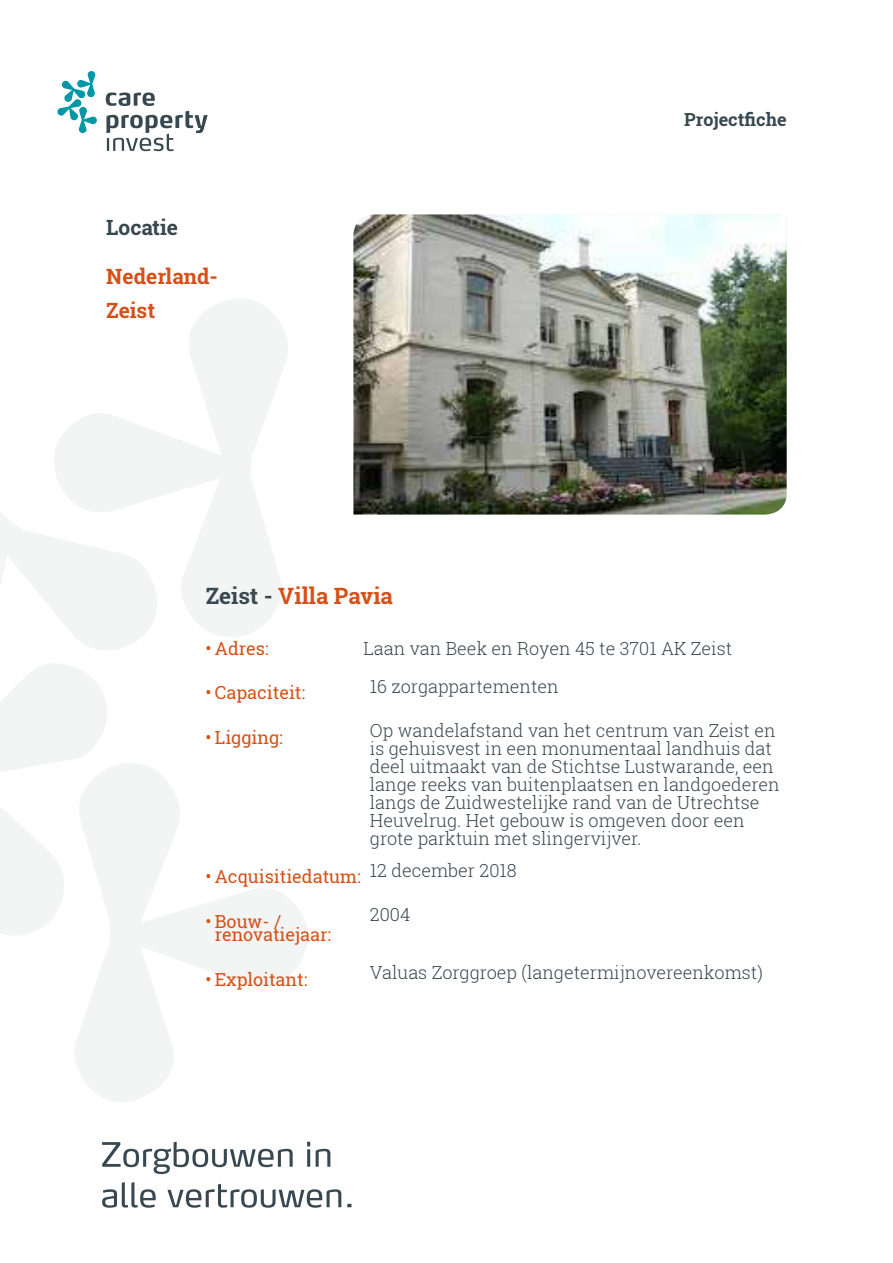
<style>
.page{position:relative;width:893px;height:1263px;background:#fff}
.page>*{position:absolute;margin:0;border:0;box-sizing:border-box;transform-origin:0 0}
.t1{font:700 22.5px "Roboto Slab";color:#d55117}
.t2{font:700 21px/34px "Roboto Slab";color:#d55117}
.t3{font:700 21px "Roboto Slab";color:#384850}
.t4{font:300 18px/18px "Roboto Slab";color:#384850}
.t5{font:18px/13.5px "Roboto Slab";color:#d55117}
.t6{font:700 18px "Roboto Slab";color:#384850}
.s1{color:#384850}
</style>
<div class="page">
<svg style="left:57px;top:71px;width:40px;height:62px"></svg>
<svg style="left:106px;top:92px;width:101px;height:59px"></svg>
<svg style="left:78px;top:299px;width:210px;height:338px"></svg>
<svg style="left:0;top:421px;width:160px;height:514px"></svg>
<svg style="left:73px;top:763px;width:234px;height:339px"></svg>
<svg style="left:102px;top:1142px;width:191px;height:32px"></svg>
<hr style="left:307px;top:1149px;width:3px;height:18px;background:#384850">
<svg style="left:307px;top:1142px;width:3px;height:4px"></svg>
<svg style="left:316px;top:1149px;width:14px;height:18px"></svg>
<svg style="left:102px;top:1182px;width:54px;height:26px"></svg>
<svg style="left:168px;top:1184px;width:173px;height:24px"></svg>
<svg style="left:347px;top:1204px;width:4px;height:3px"></svg>
<img style="left:353px;top:214px;width:434px;height:300px">
<p class="t3" style="left:106px;top:213px;width:73px">Locatie</p>
<p class="t2" style="left:106px;top:259px;width:113px">Nederland-<br>Zeist</p>
<p class="t6" style="left:684px;top:107px;width:104px">Projectfiche</p>
<p class="t1" style="left:206px;top:581px;width:189px"><span class="s1">Zeist -</span> Villa Pavia</p>
<p class="t5" style="left:206px;top:641px;width:65px">• Adres:</p>
<p class="t4" style="left:364px;top:639px;width:370px">Laan van Beek en Royen 45 te 3701 AK Zeist</p>
<p class="t5" style="left:206px;top:686px;width:101px">• Capaciteit:</p>
<p class="t4" style="left:370px;top:677px;width:190px">16 zorgappartementen</p>
<p class="t5" style="left:206px;top:730px;width:79px">• Ligging:</p>
<p class="t4" style="left:370px;top:721px;width:411px">Op wandelafstand van het centrum van Zeist en is gehuisvest in een monumentaal landhuis dat deel uitmaakt van de Stichtse Lustwarande, een lange reeks van buitenplaatsen en landgoederen langs de Zuidwestelijke rand van de Utrechtse Heuvelrug. Het gebouw is omgeven door een grote parktuin met slingervijver.</p>
<p class="t5" style="left:206px;top:870px;width:313px">• Acquisitiedatum: <sup>12</sup> <sup>december</sup> <sup>2018</sup></p>
<p class="t5" style="left:215px;top:914px;width:118px;text-indent:-9px">• Bouw- / renovatiejaar:</p>
<p class="t4" style="left:370px;top:905px;width:42px">2004</p>
<p class="t5" style="left:205px;top:972px;width:103px">• Exploitant:</p>
<p class="t4" style="left:370px;top:963px;width:395px">Valuas Zorggroep (langetermijnovereenkomst)</p>
</div>
